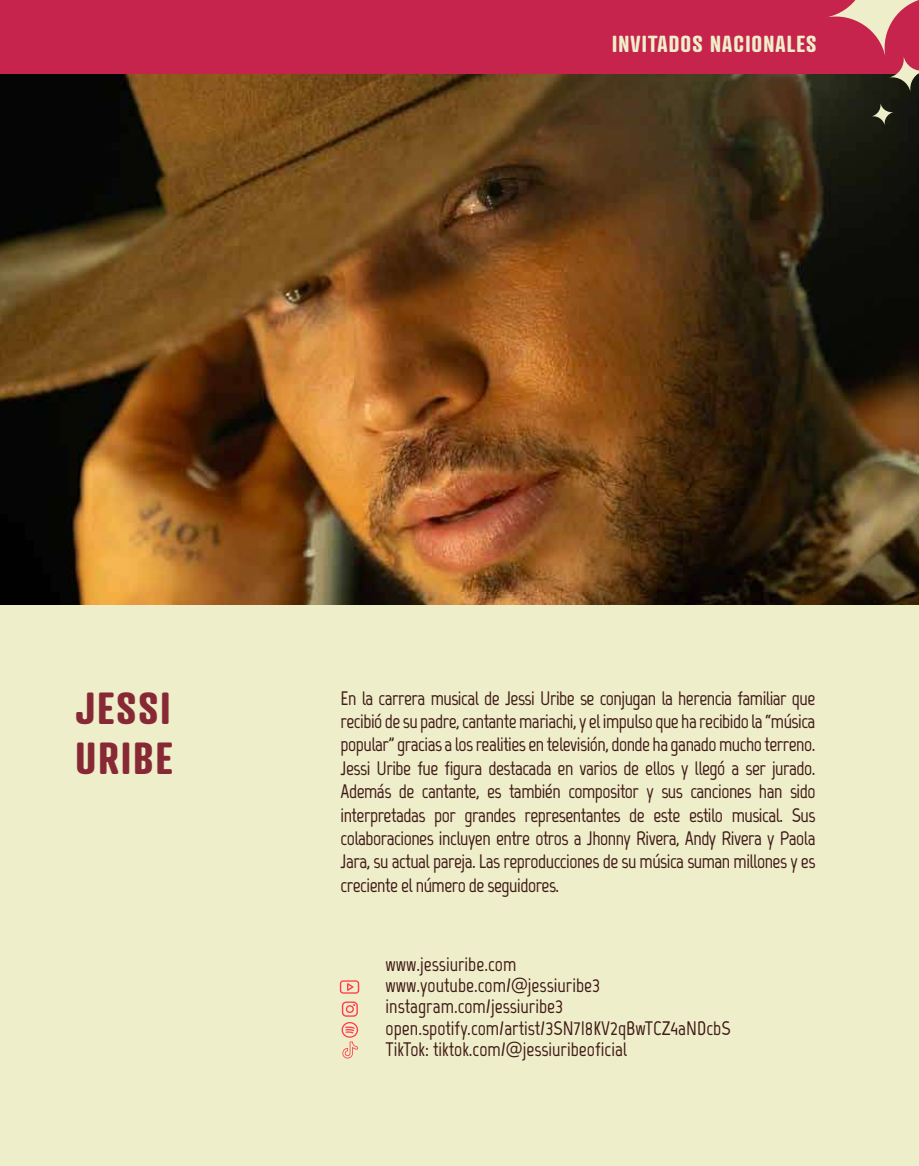
<style>
.page{position:relative;width:919px;height:1166px;background:#fff}
.page>*{position:absolute;margin:0;border:0;box-sizing:border-box;transform-origin:0 0}
.t1{font:700 43.5px/49.5px "Atrament";letter-spacing:.05em;color:#872935}
.t2{font:700 22.5px "Atrament";letter-spacing:.05em;color:#efeeca}
.t3{font:700 19.5px/23.4px "Marvel";color:#3f1917;text-align:justify}
</style>
<div class="page">
<div style="left:0;top:0;width:918px;height:1166px;background:#efeeca"></div>
<div style="left:0;top:0;width:918px;height:75px;background:#c6234d"></div>
<svg style="left:339px;top:980px;width:20px;height:14px"></svg>
<svg style="left:341px;top:1001px;width:17px;height:58px"></svg>
<img style="left:0;top:74px;width:918px;height:531px">
<svg style="left:825px;top:0;width:93px;height:93px"></svg>
<svg style="left:870px;top:103px;width:23px;height:23px"></svg>
<p class="t2" style="left:612px;top:29px;width:205px">INVITADOS NACIONALES</p>
<h1 class="t1" style="left:75px;top:683px;width:98px">JESSI<br>URIBE</h1>
<p class="t3" style="left:340px;top:686px;width:476px">En la carrera musical de Jessi Uribe se conjugan la herencia familiar que recibió de su padre, cantante mariachi, y el impulso que ha recibido la “música popular” gracias a los realities en televisión, donde ha ganado mucho terreno.<br>Jessi Uribe fue figura destacada en varios de ellos y llegó a ser jurado.<br>Además de cantante, es también compositor y sus canciones han sido interpretadas por grandes representantes de este estilo musical. Sus colaboraciones incluyen entre otros a Jhonny Rivera, Andy Rivera y Paola Jara, su actual pareja. Las reproducciones de su música suman millones y es creciente el número de seguidores.</p>
<p class="t3" style="left:385px;top:953px;width:346px;line-height:21.3px;text-align:left">www.jessiuribe.com www.youtube.com/@jessiuribe3 instagram.com/jessiuribe3 open.spotify.com/artist/3SN7I8KV2qBwTCZ4aNDcbS TikTok: tiktok.com/@jessiuribeoficial</p>
</div>
